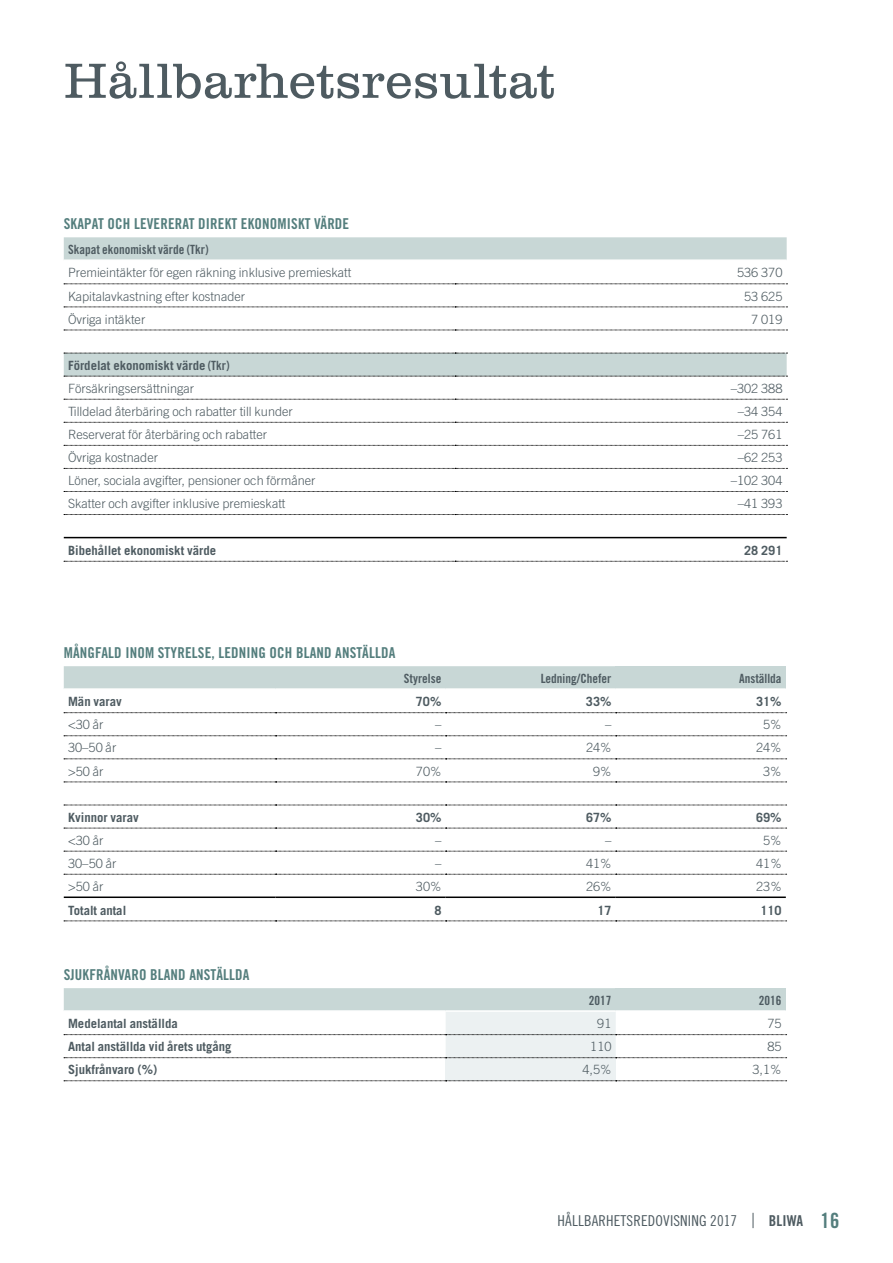
<style>
.page{position:relative;width:893px;height:1263px;background:#fff}
.page>*{position:absolute;margin:0;border:0;box-sizing:border-box;transform-origin:0 0}
.t1{font:300 51px "Clarendon Com";color:#4e5b61}
.t2{font:15px "Trade Gothic LT Std Bd Cn 20";letter-spacing:.01em;color:#547e7d}
.t3{font:15px "Trade Gothic LT Std Cn 18";letter-spacing:.01em;color:#4e5b61}
.t4{font:15px "Trade Gothic LT Std Bd Cn 20";letter-spacing:.01em;color:#4e5b61}
.t5{font:300 12.75px "Trade Gothic LT Std";color:#4e5b61}
.t6{font:700 12.75px/23.1px "Trade Gothic LT Std";color:#4e5b61}
.t7{font:12.75px "Trade Gothic LT Std Bd Cn 20";color:#4e5b61}
.s1{font-family:"Trade Gothic LT Std Bd Cn 20";font-weight:400}
.s2{font-weight:300}
.s3{font-size:21px;color:#547e7d}
</style>
<div class="page">
<svg style="left:64px;top:237px;width:723px;height:139px"></svg>
<hr style="left:64px;top:259px;width:391px;height:2px;background:#fff">
<hr style="left:455px;top:259px;width:332px;height:2px;background:#fff">
<svg style="left:64px;top:284px;width:723px;height:1px"></svg>
<svg style="left:64px;top:307px;width:723px;height:1px"></svg>
<svg style="left:64px;top:330px;width:723px;height:1px"></svg>
<svg style="left:64px;top:353px;width:723px;height:1px"></svg>
<svg style="left:64px;top:376px;width:723px;height:1px"></svg>
<svg style="left:64px;top:399px;width:723px;height:1px"></svg>
<svg style="left:64px;top:422px;width:723px;height:1px"></svg>
<svg style="left:64px;top:445px;width:723px;height:1px"></svg>
<svg style="left:64px;top:468px;width:723px;height:1px"></svg>
<svg style="left:64px;top:491px;width:723px;height:1px"></svg>
<svg style="left:64px;top:514px;width:723px;height:1px"></svg>
<svg style="left:64px;top:561px;width:723px;height:1px"></svg>
<hr style="left:64px;top:537px;width:391px;height:1px;background:#000">
<hr style="left:455px;top:537px;width:332px;height:1px;background:#000">
<div style="left:64px;top:666px;width:552px;height:22px;background:#c8d7d6"></div>
<div style="left:616px;top:666px;width:170px;height:23px;background:#c8d7d6"></div>
<hr style="left:616px;top:688px;width:170px;height:2px;background:#fff">
<svg style="left:64px;top:712px;width:723px;height:1px"></svg>
<svg style="left:64px;top:735px;width:723px;height:1px"></svg>
<svg style="left:64px;top:759px;width:723px;height:1px"></svg>
<svg style="left:64px;top:782px;width:723px;height:1px"></svg>
<svg style="left:64px;top:805px;width:723px;height:1px"></svg>
<svg style="left:64px;top:828px;width:723px;height:1px"></svg>
<svg style="left:64px;top:851px;width:723px;height:1px"></svg>
<svg style="left:64px;top:874px;width:723px;height:1px"></svg>
<svg style="left:64px;top:921px;width:723px;height:1px"></svg>
<hr style="left:64px;top:896px;width:212px;height:2px;background:#000">
<hr style="left:276px;top:896px;width:170px;height:2px;background:#000">
<hr style="left:446px;top:896px;width:170px;height:2px;background:#000">
<hr style="left:616px;top:896px;width:170px;height:2px;background:#000">
<div style="left:446px;top:1058px;width:170px;height:23px;background:#ecf1f2"></div>
<svg style="left:64px;top:988px;width:723px;height:70px"></svg>
<svg style="left:64px;top:1080px;width:723px;height:1px"></svg>
<svg style="left:753px;top:1213px;width:1px;height:15px"></svg>
<h1 class="t1" style="left:64px;top:51px;width:493px">Hållbarhetsresultat</h1>
<p class="t2" style="left:64px;top:214px;width:287px">SKAPAT OCH LEVERERAT DIREKT EKONOMISKT VÄRDE</p>
<p class="t7" style="left:68px;top:242px;width:142px">Skapat ekonomiskt värde (Tkr)</p>
<p class="t5" style="left:68px;top:265px;width:285px">Premieintäkter för egen räkning inklusive premieskatt</p>
<p class="t5" style="left:737px;top:265px;width:47px">536 370</p>
<p class="t5" style="left:68px;top:288px;width:179px">Kapitalavkastning efter kostnader</p>
<p class="t5" style="left:744px;top:288px;width:40px">53 625</p>
<p class="t5" style="left:68px;top:311px;width:79px">Övriga intäkter</p>
<p class="t5" style="left:751px;top:311px;width:33px">7 019</p>
<p class="t6" style="left:68px;top:353px;width:163px">Fördelat ekonomiskt värde <span class="s1">(Tkr)<br></span><span class="s2">Försäkringsersättningar</span></p>
<p class="t5" style="left:731px;top:381px;width:53px">–302 388</p>
<p class="t5" style="left:68px;top:404px;width:226px">Tilldelad återbäring och rabatter till kunder</p>
<p class="t5" style="left:738px;top:404px;width:46px">–34 354</p>
<p class="t5" style="left:68px;top:427px;width:201px">Reserverat för återbäring och rabatter</p>
<p class="t5" style="left:738px;top:427px;width:46px">–25 761</p>
<p class="t5" style="left:68px;top:450px;width:91px">Övriga kostnader</p>
<p class="t5" style="left:738px;top:450px;width:46px">–62 253</p>
<p class="t5" style="left:68px;top:473px;width:249px">Löner, sociala avgifter, pensioner och förmåner</p>
<p class="t5" style="left:731px;top:473px;width:53px">–102 304</p>
<p class="t5" style="left:68px;top:496px;width:219px">Skatter och avgifter inklusive premieskatt</p>
<p class="t5" style="left:738px;top:496px;width:46px">–41 393</p>
<p class="t6" style="left:68px;top:538px;width:150px">Bibehållet ekonomiskt värde</p>
<p class="t6" style="left:744px;top:538px;width:40px">28 291</p>
<p class="t2" style="left:64px;top:643px;width:333px">MÅNGFALD INOM STYRELSE, LEDNING OCH BLAND ANSTÄLLDA</p>
<p class="t7" style="left:404px;top:670px;width:39px">Styrelse</p>
<p class="t7" style="left:541px;top:670px;width:72px">Ledning/Chefer</p>
<p class="t7" style="left:739px;top:670px;width:44px">Anställda</p>
<p class="t6" style="left:68px;top:690px;width:55px">Män varav</p>
<p class="t6" style="left:416px;top:690px;width:27px">70%</p>
<p class="t6" style="left:586px;top:690px;width:27px">33%</p>
<p class="t6" style="left:756px;top:690px;width:27px">31%</p>
<p class="t5" style="left:68px;top:717px;width:37px">&lt;30 år</p>
<p class="t5" style="left:435px;top:717px;width:8px">–</p>
<p class="t5" style="left:605px;top:717px;width:8px">–</p>
<p class="t5" style="left:763px;top:717px;width:20px">5%</p>
<p class="t5" style="left:68px;top:740px;width:50px">30–50 år</p>
<p class="t5" style="left:435px;top:740px;width:8px">–</p>
<p class="t5" style="left:586px;top:740px;width:27px">24%</p>
<p class="t5" style="left:756px;top:740px;width:27px">24%</p>
<p class="t5" style="left:68px;top:763px;width:37px">&gt;50 år</p>
<p class="t5" style="left:416px;top:763px;width:27px">70%</p>
<p class="t5" style="left:593px;top:763px;width:20px">9%</p>
<p class="t5" style="left:763px;top:763px;width:20px">3%</p>
<p class="t6" style="left:68px;top:805px;width:72px">Kvinnor varav</p>
<p class="t6" style="left:416px;top:805px;width:27px">30%</p>
<p class="t6" style="left:586px;top:805px;width:27px">67%</p>
<p class="t6" style="left:756px;top:805px;width:27px">69%</p>
<p class="t5" style="left:68px;top:833px;width:37px">&lt;30 år</p>
<p class="t5" style="left:435px;top:833px;width:8px">–</p>
<p class="t5" style="left:605px;top:833px;width:8px">–</p>
<p class="t5" style="left:763px;top:833px;width:20px">5%</p>
<p class="t5" style="left:68px;top:856px;width:50px">30–50 år</p>
<p class="t5" style="left:435px;top:856px;width:8px">–</p>
<p class="t5" style="left:586px;top:856px;width:27px">41%</p>
<p class="t5" style="left:756px;top:856px;width:27px">41%</p>
<p class="t5" style="left:68px;top:879px;width:37px">&gt;50 år</p>
<p class="t5" style="left:416px;top:879px;width:27px">30%</p>
<p class="t5" style="left:586px;top:879px;width:27px">26%</p>
<p class="t5" style="left:756px;top:879px;width:27px">23%</p>
<p class="t6" style="left:68px;top:898px;width:60px">Totalt antal</p>
<p class="t6" style="left:434px;top:898px;width:9px">8</p>
<p class="t6" style="left:597px;top:898px;width:16px">17</p>
<p class="t6" style="left:760px;top:898px;width:23px">110</p>
<p class="t2" style="left:64px;top:965px;width:187px">SJUKFRÅNVARO BLAND ANSTÄLLDA</p>
<p class="t7" style="left:589px;top:992px;width:24px">2017</p>
<p class="t7" style="left:759px;top:992px;width:24px">2016</p>
<p class="t6" style="left:68px;top:1012px;width:111px">Medelantal anställda</p>
<p class="t5" style="left:597px;top:1016px;width:16px">91</p>
<p class="t5" style="left:767px;top:1016px;width:16px">75</p>
<p class="t6" style="left:68px;top:1035px;width:165px">Antal anställda vid årets utgång</p>
<p class="t5" style="left:590px;top:1039px;width:23px">110</p>
<p class="t5" style="left:767px;top:1039px;width:16px">85</p>
<p class="t6" style="left:68px;top:1058px;width:91px">Sjukfrånvaro (%)</p>
<p class="t5" style="left:582px;top:1062px;width:31px">4,5%</p>
<p class="t5" style="left:752px;top:1062px;width:31px">3,1%</p>
<p class="t3" style="left:558px;top:1211px;width:181px">HÅLLBARHETSREDOVISNING 2017</p>
<p class="t4" style="left:769px;top:1211px;width:72px">BLIWA <span class="s3">16</span></p>
</div>
